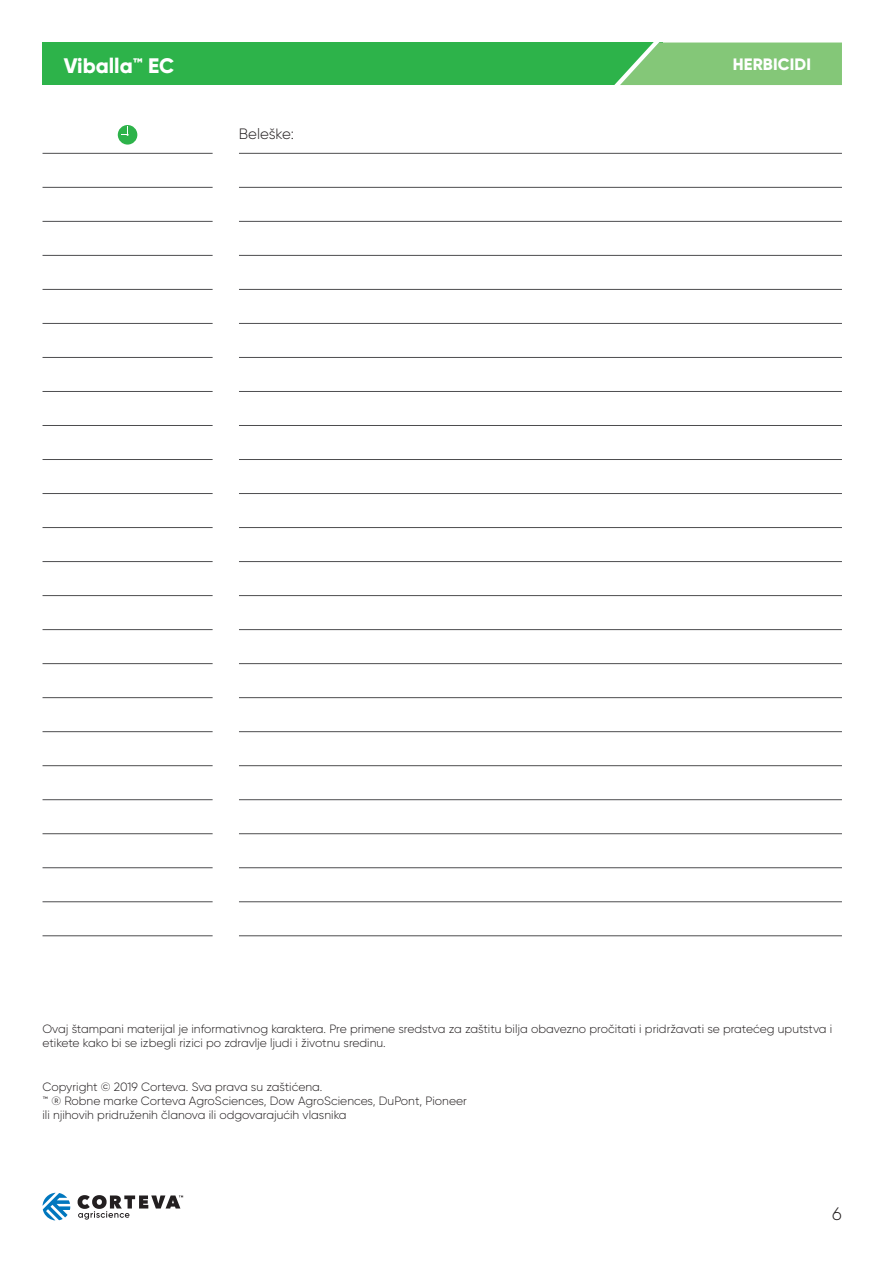
<style>
.page{position:relative;width:893px;height:1263px;background:#fff}
.page>*{position:absolute;margin:0;border:0;box-sizing:border-box;transform-origin:0 0}
.t1{font:800 21px "Gilroy";color:#fff}
.t2{font:300 18px "Gilroy";color:#231f20}
.t3{font:800 16.5px "Gilroy";letter-spacing:.01em;color:#fff}
.t4{font:300 15px "Gilroy";letter-spacing:-.005em;color:#231f20}
.t5{font:300 12px/14.4px "Gilroy";color:#231f20}
</style>
<div class="page">
<div style="left:43px;top:43px;width:620px;height:42px;background:#2db34a"></div>
<svg style="left:606px;top:42px;width:236px;height:43px;background:#7dc676"></svg>
<svg style="left:43px;top:1193px;width:27px;height:27px"></svg>
<svg style="left:78px;top:1195px;width:105px;height:24px"></svg>
<hr style="left:43px;top:153px;width:170px;height:1px;background:#4d4d4f">
<hr style="left:239px;top:153px;width:603px;height:1px;background:#4d4d4f">
<hr style="left:43px;top:187px;width:170px;height:1px;background:#4d4d4f">
<hr style="left:239px;top:187px;width:603px;height:1px;background:#4d4d4f">
<hr style="left:43px;top:221px;width:170px;height:1px;background:#4d4d4f">
<hr style="left:239px;top:221px;width:603px;height:1px;background:#4d4d4f">
<hr style="left:43px;top:255px;width:170px;height:1px;background:#4d4d4f">
<hr style="left:239px;top:255px;width:603px;height:1px;background:#4d4d4f">
<hr style="left:43px;top:289px;width:170px;height:1px;background:#4d4d4f">
<hr style="left:239px;top:289px;width:603px;height:1px;background:#4d4d4f">
<hr style="left:43px;top:323px;width:170px;height:1px;background:#4d4d4f">
<hr style="left:239px;top:323px;width:603px;height:1px;background:#4d4d4f">
<hr style="left:43px;top:357px;width:170px;height:1px;background:#4d4d4f">
<hr style="left:239px;top:357px;width:603px;height:1px;background:#4d4d4f">
<hr style="left:43px;top:391px;width:170px;height:1px;background:#4d4d4f">
<hr style="left:239px;top:391px;width:603px;height:1px;background:#4d4d4f">
<hr style="left:43px;top:425px;width:170px;height:1px;background:#4d4d4f">
<hr style="left:239px;top:425px;width:603px;height:1px;background:#4d4d4f">
<hr style="left:43px;top:459px;width:170px;height:1px;background:#4d4d4f">
<hr style="left:239px;top:459px;width:603px;height:1px;background:#4d4d4f">
<hr style="left:43px;top:493px;width:170px;height:1px;background:#4d4d4f">
<hr style="left:239px;top:493px;width:603px;height:1px;background:#4d4d4f">
<hr style="left:43px;top:527px;width:170px;height:1px;background:#4d4d4f">
<hr style="left:239px;top:527px;width:603px;height:1px;background:#4d4d4f">
<hr style="left:43px;top:561px;width:170px;height:1px;background:#4d4d4f">
<hr style="left:239px;top:561px;width:603px;height:1px;background:#4d4d4f">
<hr style="left:43px;top:595px;width:170px;height:1px;background:#4d4d4f">
<hr style="left:239px;top:595px;width:603px;height:1px;background:#4d4d4f">
<hr style="left:43px;top:629px;width:170px;height:1px;background:#4d4d4f">
<hr style="left:239px;top:629px;width:603px;height:1px;background:#4d4d4f">
<hr style="left:43px;top:663px;width:170px;height:1px;background:#4d4d4f">
<hr style="left:239px;top:663px;width:603px;height:1px;background:#4d4d4f">
<hr style="left:43px;top:697px;width:170px;height:1px;background:#4d4d4f">
<hr style="left:239px;top:697px;width:603px;height:1px;background:#4d4d4f">
<hr style="left:43px;top:731px;width:170px;height:1px;background:#4d4d4f">
<hr style="left:239px;top:731px;width:603px;height:1px;background:#4d4d4f">
<hr style="left:43px;top:765px;width:170px;height:1px;background:#4d4d4f">
<hr style="left:239px;top:765px;width:603px;height:1px;background:#4d4d4f">
<hr style="left:43px;top:799px;width:170px;height:1px;background:#4d4d4f">
<hr style="left:239px;top:799px;width:603px;height:1px;background:#4d4d4f">
<hr style="left:43px;top:833px;width:170px;height:1px;background:#4d4d4f">
<hr style="left:239px;top:833px;width:603px;height:1px;background:#4d4d4f">
<hr style="left:43px;top:867px;width:170px;height:1px;background:#4d4d4f">
<hr style="left:239px;top:867px;width:603px;height:1px;background:#4d4d4f">
<hr style="left:43px;top:901px;width:170px;height:1px;background:#4d4d4f">
<hr style="left:239px;top:901px;width:603px;height:1px;background:#4d4d4f">
<hr style="left:43px;top:935px;width:170px;height:1px;background:#4d4d4f">
<hr style="left:239px;top:935px;width:603px;height:1px;background:#4d4d4f">
<div style="left:118px;top:125px;width:19px;height:20px;background:#2db34a;border-radius:50%"></div>
<svg style="left:121px;top:126px;width:8px;height:10px"></svg>
<h1 class="t1" style="left:64px;top:52px;width:112px">Viballa™ EC</h1>
<h3 class="t3" style="left:733px;top:54px;width:80px">HERBICIDI</h3>
<p class="t4" style="left:239px;top:125px;width:57px">Beleške:</p>
<p class="t5" style="left:43px;top:1021px;width:791px">Ovaj štampani materijal je informativnog karaktera. Pre primene sredstva za zaštitu bilja obavezno pročitati i pridržavati se pratećeg uputstva i etikete kako bi se izbegli rizici po zdravlje ljudi i životnu sredinu.</p>
<p class="t5" style="left:43px;top:1079px;width:426px">Copyright © 2019 Corteva. Sva prava su zaštićena.<br>™ ® Robne marke Corteva AgroSciences, Dow AgroSciences, DuPont, Pioneer ili njihovih pridruženih članova ili odgovarajućih vlasnika</p>
<h2 class="t2" style="left:832px;top:1203px;width:11px">6</h2>
</div>
